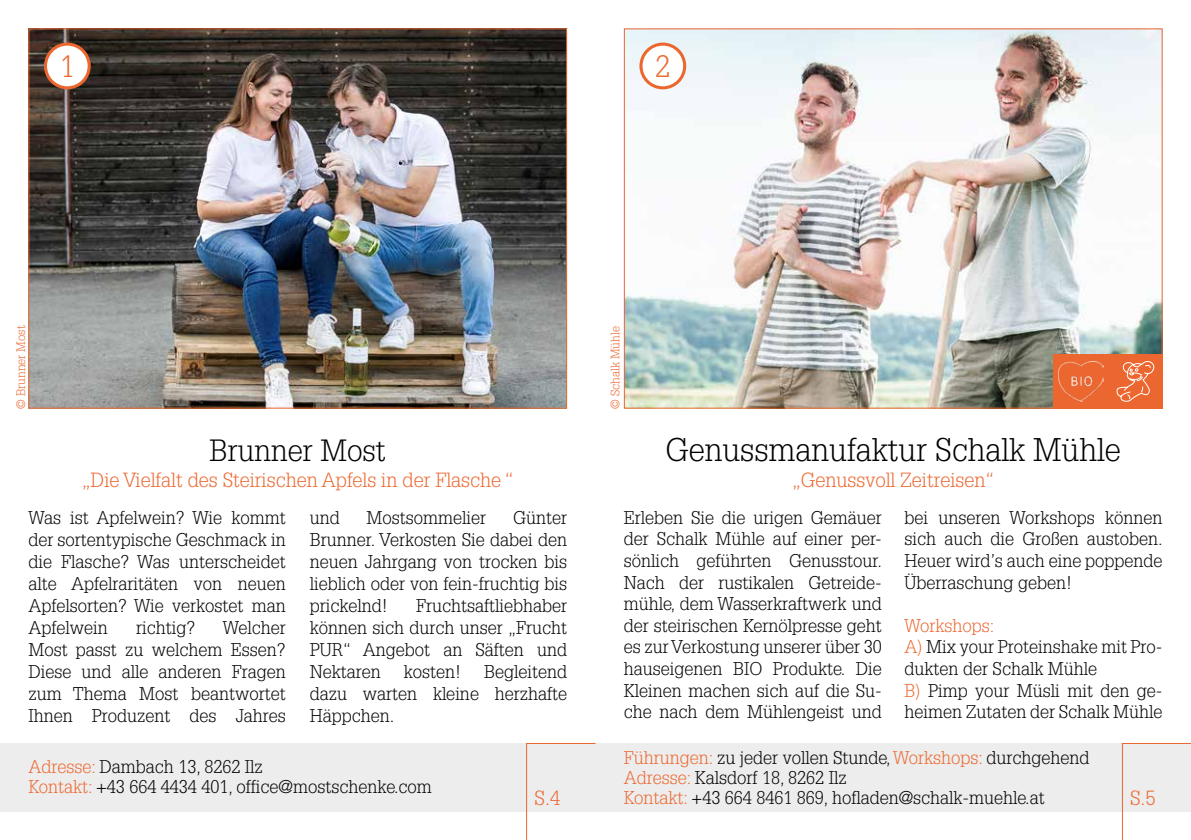
<style>
.page{position:relative;width:1191px;height:840px;background:#fff}
.page>*{position:absolute;margin:0;border:0;box-sizing:border-box;transform-origin:0 0}
.t1{font:300 32px "Glypha";color:#000}
.t2{font:300 30.2px "Glypha";color:#ec672f}
.t3{font:300 30px "Glypha";color:#000}
.t4{font:300 20px "Glypha";color:#ec672f}
.t5{font:300 18px/22px "Glypha";color:#000;text-align:justify}
.t6{font:300 12px "Glypha";color:#ec672f}
.s1{color:#ec672f}
</style>
<div class="page">
<div style="left:595px;top:743px;width:596px;height:68px;background:#ededed"></div>
<div style="left:0;top:743px;width:595px;height:68px;background:#ededed"></div>
<svg style="left:1121px;top:743px;width:70px;height:96px"></svg>
<svg style="left:525px;top:743px;width:71px;height:96px"></svg>
<img style="left:30px;top:30px;width:535px;height:376px">
<div style="left:45px;top:44px;width:44px;height:44px;background:#fff;border-radius:50%"></div>
<div style="left:44px;top:43px;width:47px;height:46px;border:3px solid #ec672f;border-radius:50%"></div>
<img style="left:626px;top:30px;width:534px;height:376px">
<div style="left:641px;top:44px;width:43px;height:44px;background:#fff;border-radius:50%"></div>
<div style="left:639px;top:43px;width:47px;height:46px;border:3px solid #ec672f;border-radius:50%"></div>
<div style="left:1108px;top:354px;width:54px;height:54px;background:#ec672f"></div>
<svg style="left:1116px;top:361px;width:39px;height:40px"></svg>
<div style="left:1053px;top:354px;width:55px;height:54px;background:#ec672f"></div>
<img style="left:1058px;top:361px;width:45px;height:40px">
<h2 class="t2" style="left:60px;top:49px;width:17px">1</h2>
<p class="t6" style="left:14px;top:408px;width:85px;rotate:-90deg">© Brunner Most</p>
<h2 class="t2" style="left:655px;top:49px;width:17px">2</h2>
<p class="t6" style="left:608px;top:408px;width:84px;rotate:-90deg">© Schalk Mühle</p>
<h1 class="t1" style="left:665px;top:431px;width:457px">Genussmanufaktur Schalk Mühle</h1>
<p class="t4" style="left:792px;top:468px;width:204px">„Genussvoll Zeitreisen“</p>
<p class="t5" style="left:624px;top:506px;width:259px">Erleben Sie die urigen Gemäuer der Schalk Mühle auf einer per&shy;sönlich geführten Genusstour.<br>Nach der rustikalen Getreide&shy;mühle, dem Wasserkraftwerk und der steirischen Kernölpresse geht es zur Verkostung unserer über 30 hauseigenen BIO Produkte. Die Kleinen machen sich auf die Su&shy;che nach dem Mühlengeist und</p>
<p class="t5" style="left:904px;top:506px;width:259px">bei unseren Workshops können sich auch die Großen austoben.<br>Heuer wird’s auch eine poppende Überraschung geben!</p>
<h3 class="t3" style="left:209px;top:433px;width:178px">Brunner Most</h3>
<p class="t4" style="left:82px;top:468px;width:433px">„Die Vielfalt des Steirischen Apfels in der Flasche “</p>
<p class="t5" style="left:310px;top:506px;width:259px;text-indent:203px">Günter Brunner. Verkosten Sie dabei den neuen Jahrgang von trocken bis lieblich oder von fein-fruchtig bis prickelnd!</p>
<p class="t5" style="left:28px;top:506px;width:259px">Was ist Apfelwein? Wie kommt der sortentypische Geschmack in die Flasche? Was unterscheidet alte Apfelraritäten von neuen Apfelsorten? Wie verkostet man Apfelwein</p>
<p class="t5" style="left:310px;top:506px;width:32px">und</p>
<p class="t5" style="left:366px;top:506px;width:121px">Mostsommelier</p>
<p class="t5" style="left:310px;top:594px;width:259px;text-indent:106px">Fruchtsaftliebhaber können sich durch unser „Frucht PUR“ Angebot an Säften und Nektaren</p>
<p class="t5" style="left:904px;top:614px;width:259px;text-align:left"><span class="s1">Workshops:<br>A)</span> Mix your Proteinshake mit Pro&shy;dukten der Schalk Mühle<br><span class="s1">B)</span> Pimp your Müsli mit den ge&shy;heimen Zutaten der Schalk Mühle</p>
<p class="t5" style="left:624px;top:746px;width:467px;line-height:20px;text-align:left"><span class="s1">Führungen:</span> zu jeder vollen Stunde, <span class="s1">Workshops:</span> durchgehend<br><span class="s1">Adresse:</span> Kalsdorf 18, 8262 Ilz<br><span class="s1">Kontakt:</span> +43 664 8461 869, hofladen@schalk-muehle.at</p>
<p class="t5" style="left:136px;top:616px;width:61px">richtig?</p>
<p class="t5" style="left:28px;top:616px;width:259px;text-indent:194px">Welcher Most passt zu welchem Essen?<br>Diese und alle anderen Fragen zum Thema Most beantwortet Ihnen Produzent des Jahres</p>
<p class="t5" style="left:310px;top:660px;width:259px;text-indent:174px">Begleitend dazu warten kleine herzhafte Häppchen.</p>
<p class="t5" style="left:404px;top:660px;width:59px">kosten!</p>
<p class="t5" style="left:28px;top:756px;width:405px;line-height:20px"><span class="s1">Adresse:</span> Dambach 13, 8262 Ilz<br><span class="s1">Kontakt:</span> +43 664 4434 401, office@mostschenke.com</p>
<p class="t4" style="left:534px;top:785px;width:27px">S.4</p>
<p class="t4" style="left:1130px;top:785px;width:27px">S.5</p>
</div>
